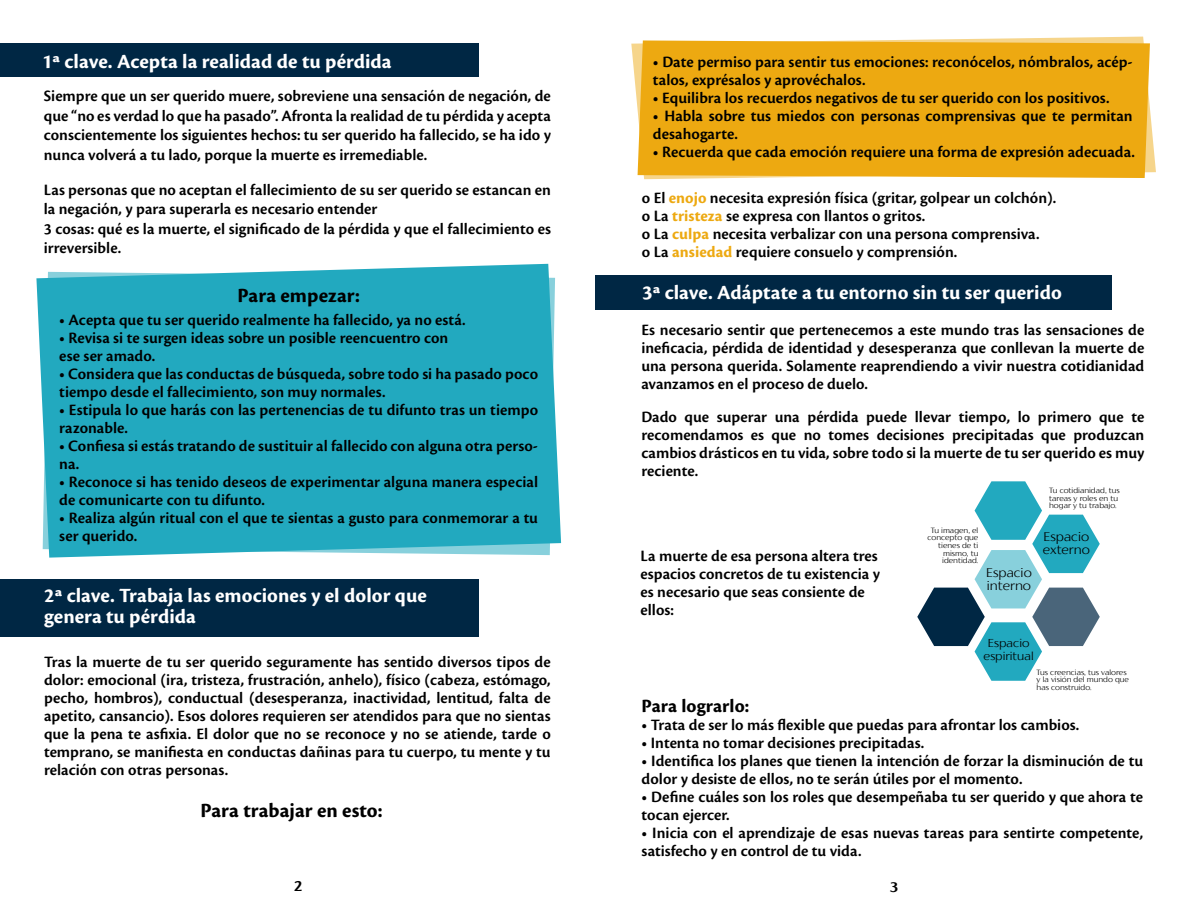
<style>
.page{position:relative;width:1188px;height:918px;background:#fff}
.page>*{position:absolute;margin:0;border:0;box-sizing:border-box;transform-origin:0 0}
.t1{font:700 21px/21px "Cronos Pro";color:#fff}
.t2{font:700 21px "Cronos Pro";letter-spacing:.005em;color:#000}
.t3{font:700 19.5px "Cronos Pro";letter-spacing:.005em;color:#000}
.t4{font:600 16.5px/18px "Cronos Pro";color:#000}
.t5{font:700 13.95px "Florentia";color:#000}
.t6{font:300 12.75px/12.8px "Florentia";color:#000}
.t7{font:300 11.7px/13px "Florentia";color:#000;text-align:center}
.t8{font:300 7.65px/7.6px "Florentia";color:#000}
.s1{font-weight:700;color:#eda911}
</style>
<div class="page">
<svg style="left:631px;top:37px;width:525px;height:142px"></svg>
<div style="left:638px;top:40px;width:512px;height:138px;background:#eda911"></div>
<svg style="left:36px;top:264px;width:525px;height:294px"></svg>
<div style="left:43px;top:272px;width:512px;height:283px;background:#22a9bf"></div>
<div style="left:0;top:44px;width:478px;height:33px;background:#002744"></div>
<div style="left:0;top:579px;width:478px;height:57px;background:#002744"></div>
<div style="left:596px;top:275px;width:516px;height:34px;background:#002744"></div>
<svg style="left:917px;top:481px;width:183px;height:200px"></svg>
<p class="t1" style="left:42px;top:51px;width:351px">1ª clave. Acepta la realidad de tu pérdida</p>
<p class="t4" style="left:44px;top:87px;width:509px;line-height:19.5px;text-align:justify">Siempre que un ser querido muere, sobreviene una sensación de negación, de que “no es verdad lo que ha pasado”. Afronta la realidad de tu pérdida y acepta conscientemente los siguientes hechos: tu ser querido ha fallecido, se ha ido y nunca volverá a tu lado, porque la muerte es irremediable.</p>
<p class="t4" style="left:44px;top:180px;width:509px;line-height:19.5px">Las personas que no aceptan el fallecimiento de su ser querido se estancan en la negación, y para superarla es necesario entender<br>3 cosas: qué es la muerte, el significado de la pérdida y que el fallecimiento es irreversible.</p>
<p class="t2" style="left:238px;top:284px;width:124px">Para empezar:</p>
<p class="t4" style="left:59px;top:311px;width:408px">• Acepta que tu ser querido realmente ha fallecido, ya no está.</p>
<p class="t4" style="left:59px;top:329px;width:391px">• Revisa si te surgen ideas sobre un posible reencuentro con ese ser amado.</p>
<p class="t4" style="left:59px;top:365px;width:480px">• Considera que las conductas de búsqueda, sobre todo si ha pasado poco tiempo desde el fallecimiento, son muy normales.</p>
<p class="t4" style="left:59px;top:401px;width:480px">• Estipula lo que harás con las pertenencias de tu difunto tras un tiempo razonable.</p>
<p class="t4" style="left:59px;top:437px;width:480px">• Confiesa si estás tratando de sustituir al fallecido con alguna otra perso&shy;na.</p>
<p class="t4" style="left:59px;top:473px;width:480px">• Reconoce si has tenido deseos de experimentar alguna manera especial de comunicarte con tu difunto.</p>
<p class="t4" style="left:59px;top:509px;width:480px">• Realiza algún ritual con el que te sientas a gusto para conmemorar a tu ser querido.</p>
<p class="t1" style="left:44px;top:585px;width:384px">2ª clave. Trabaja las emociones y el dolor que genera tu pérdida</p>
<p class="t4" style="left:44px;top:653px;width:508px;text-align:justify">Tras la muerte de tu ser querido seguramente has sentido diversos tipos de dolor: emocional (ira, tristeza, frustración, anhelo), físico (cabeza, estómago, pecho, hombros), conductual (desesperanza, inactividad, lentitud, falta de apetito, cansancio). Esos dolores requieren ser atendidos para que no sientas que la pena te asfixia. El dolor que no se reconoce y no se atiende, tarde o temprano, se manifiesta en conductas dañinas para tu cuerpo, tu mente y tu relación con otras personas.</p>
<p class="t2" style="left:201px;top:798px;width:183px">Para trabajar en esto:</p>
<p class="t4" style="left:653px;top:53px;width:481px">• Date permiso para sentir tus emociones: reconócelos, nómbralos, acép&shy;talos, exprésalos y aprovéchalos.</p>
<p class="t4" style="left:653px;top:89px;width:458px">• Equilibra los recuerdos negativos de tu ser querido con los positivos.</p>
<p class="t4" style="left:653px;top:107px;width:481px">• Habla sobre tus miedos con personas comprensivas que te permitan desahogarte.</p>
<p class="t4" style="left:653px;top:143px;width:484px">• Recuerda que cada emoción requiere una forma de expresión adecuada.</p>
<p class="t4" style="left:642px;top:189px;width:416px">o El <span class="s1">enojo</span> necesita expresión física (gritar, golpear un colchón). o La <span class="s1">tristeza</span> se expresa con llantos o gritos.<br>o La <span class="s1">culpa</span> necesita verbalizar con una persona comprensiva.<br>o La <span class="s1">ansiedad</span> requiere consuelo y comprensión.</p>
<p class="t1" style="left:642px;top:283px;width:421px">3ª clave. Adáptate a tu entorno sin tu ser querido</p>
<p class="t4" style="left:641px;top:321px;width:505px;text-align:justify">Es necesario sentir que pertenecemos a este mundo tras las sensaciones de ineficacia, pérdida de identidad y desesperanza que conllevan la muerte de una persona querida. Solamente reaprendiendo a vivir nuestra cotidianidad avanzamos en el proceso de duelo.</p>
<p class="t4" style="left:641px;top:408px;width:505px;text-align:justify">Dado que superar una pérdida puede llevar tiempo, lo primero que te recomendamos es que no tomes decisiones precipitadas que produzcan cambios drásticos en tu vida, sobre todo si la muerte de tu ser querido es muy reciente.</p>
<p class="t4" style="left:641px;top:547px;width:241px">La muerte de esa persona altera tres espacios concretos de tu existencia y es necesario que seas consiente de ellos:</p>
<p class="t8" style="left:927px;top:526px;width:52px;text-align:right">Tu imagen, el concepto que tienes de ti mismo, tu identidad.</p>
<p class="t6" style="left:986px;top:567px;width:47px">Espacio interno</p>
<p class="t8" style="left:1049px;top:487px;width:72px">Tu cotidianidad, tus tareas y roles en tu hogar y tu trabajo.</p>
<p class="t6" style="left:1043px;top:531px;width:49px">Espacio externo</p>
<p class="t7" style="left:984px;top:636px;width:52px">Espacio espiritual</p>
<p class="t8" style="left:1037px;top:668px;width:94px">Tus creencias, tus valores y la visión del mundo que has construido.</p>
<p class="t3" style="left:642px;top:694px;width:109px">Para lograrlo:</p>
<p class="t4" style="left:642px;top:716px;width:439px">• Trata de ser lo más flexible que puedas para afrontar los cambios.</p>
<p class="t4" style="left:642px;top:734px;width:284px">• Intenta no tomar decisiones precipitadas.</p>
<p class="t4" style="left:642px;top:752px;width:503px">• Identifica los planes que tienen la intención de forzar la disminución de tu dolor y desiste de ellos, no te serán útiles por el momento.</p>
<p class="t4" style="left:642px;top:788px;width:503px">• Define cuáles son los roles que desempeñaba tu ser querido y que ahora te tocan ejercer.</p>
<p class="t4" style="left:642px;top:824px;width:503px">• Inicia con el aprendizaje de esas nuevas tareas para sentirte competente, satisfecho y en control de tu vida.</p>
<p class="t5" style="left:295px;top:877px;width:9px">2</p>
<p class="t5" style="left:890px;top:878px;width:10px">3</p>
</div>
